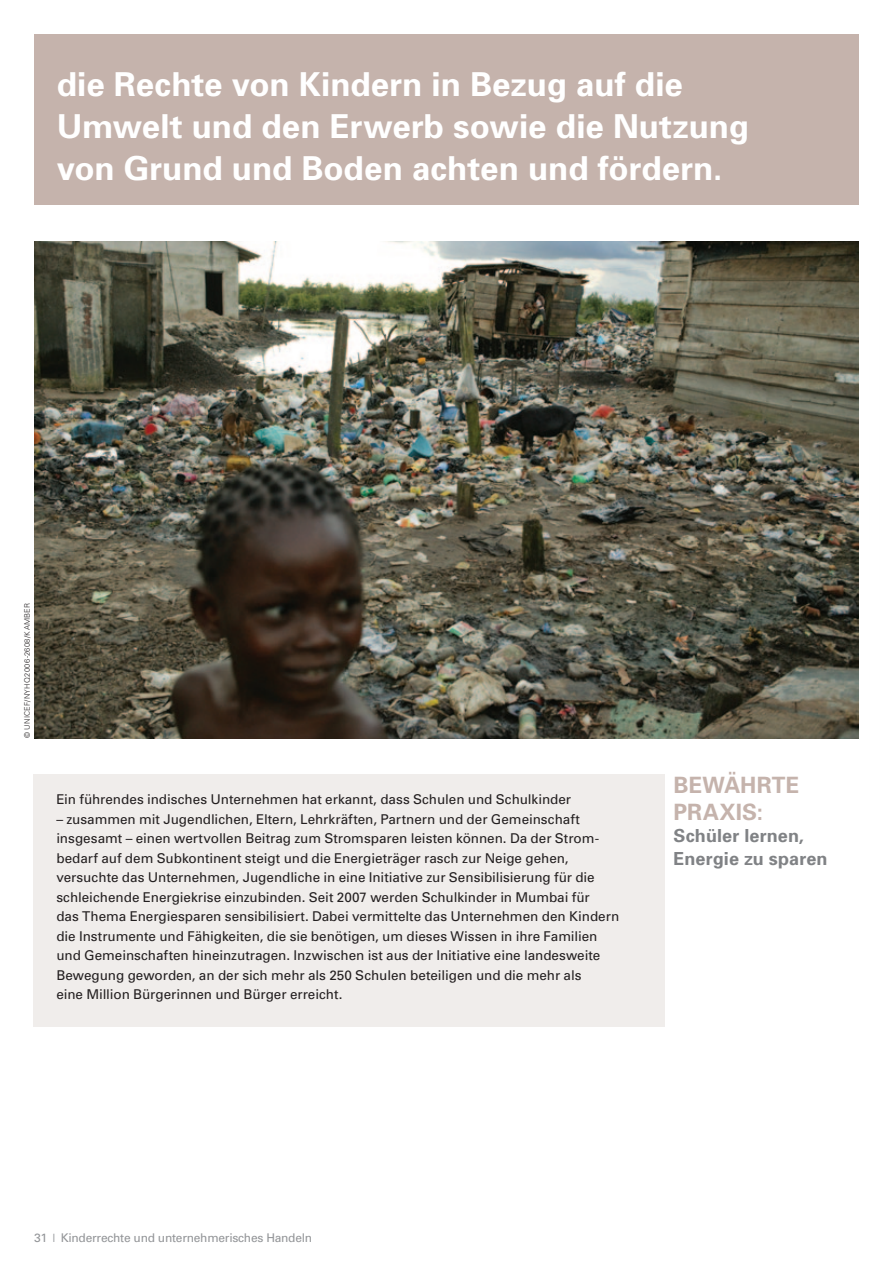
<style>
.page{position:relative;width:893px;height:1263px;background:#fff}
.page>*{position:absolute;margin:0;border:0;box-sizing:border-box;transform-origin:0 0}
.t1{font:700 33px/42px "Univers";color:#fff}
.t2{font:700 22.5px/27px "Univers";letter-spacing:.005em;color:#c5b3ac}
.t3{font:700 18px/22.5px "Univers";letter-spacing:.005em;color:#808285}
.t4{font:13.5px/19.5px "Univers";letter-spacing:-.005em;color:#231f20}
.t5{font:12px "Univers";letter-spacing:-.02em;color:#939598}
.t6{font:300 7.5px "Univers";letter-spacing:.035em;color:#231f20}
</style>
<div class="page">
<div style="left:34px;top:34px;width:825px;height:170px;background:#c5b3ac"></div>
<div style="left:34px;top:774px;width:631px;height:252px;background:#f0edeb"></div>
<img style="left:34px;top:242px;width:825px;height:496px">
<h1 class="t1" style="left:57px;top:62px;width:694px">die Rechte von Kindern in Bezug auf die<br>Umwelt und den Erwerb sowie die Nutzung von Grund und Boden achten und fördern.</h1>
<p class="t6" style="left:23px;top:738px;width:135px;rotate:-90deg">© UNICEF/NYHQ2006-2608/Kamber</p>
<p class="t4" style="left:56px;top:790px;width:516px">Ein führendes indisches Unternehmen hat erkannt, dass Schulen und Schulkinder</p>
<p class="t4" style="left:56px;top:809px;width:564px">– zusammen mit Jugendlichen, Eltern, Lehrkräften, Partnern und der Gemeinschaft insgesamt – einen wertvollen Beitrag zum Stromsparen leisten können. Da der Strom&shy;bedarf auf dem Subkontinent steigt und die Energieträger rasch zur Neige gehen, versuchte das Unternehmen, Jugendliche in eine Initiative zur Sensibilisierung für die schleichende Energiekrise einzubinden. Seit 2007 werden Schulkinder in Mumbai für<br>das Thema Energiesparen sensibilisiert. Dabei vermittelte das Unternehmen den Kindern die Instrumente und Fähigkeiten, die sie benötigen, um dieses Wissen in ihre Familien und Gemeinschaften hineinzutragen. Inzwischen ist aus der Initiative eine landesweite Bewegung geworden, an der sich mehr als 250 Schulen beteiligen und die mehr als<br>eine Million Bürgerinnen und Bürger erreicht.</p>
<h2 class="t2" style="left:674px;top:770px;width:127px">BEWÄHRTE<br>PRAXIS:</h2>
<h3 class="t3" style="left:674px;top:824px;width:155px">Schüler lernen,<br>Energie zu sparen</h3>
<p class="t5" style="left:34px;top:1230px;width:280px">31 ❘ Kinderrechte und unternehmerisches Handeln</p>
</div>
